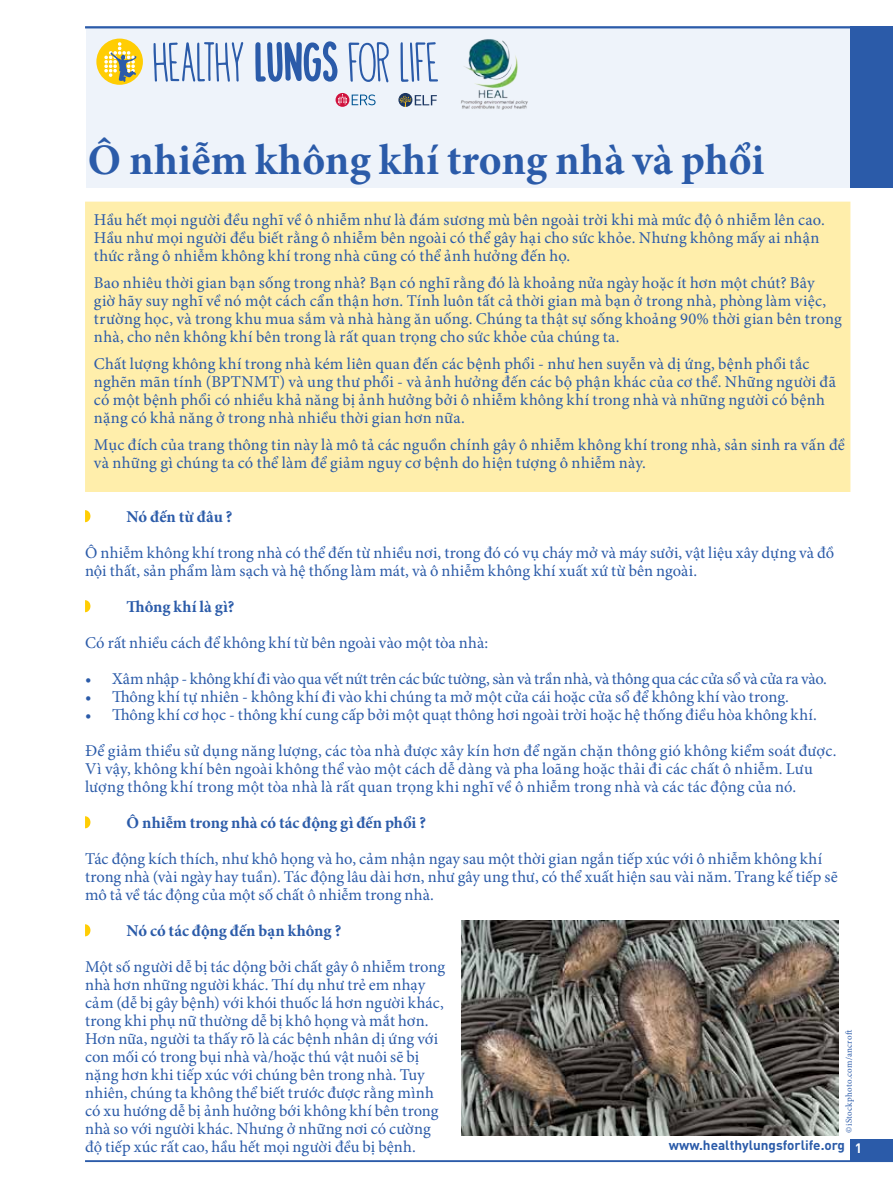
<style>
.page{position:relative;width:893px;height:1191px;background:#fff}
.page>*{position:absolute;margin:0;border:0;box-sizing:border-box;transform-origin:0 0}
.t1{font:700 43.5px "Minion Pro";letter-spacing:.005em;color:#2b5ba9}
.t2{font:16.5px/18px "Minion Pro";letter-spacing:.005em;color:#2b5ba9}
.t3{font:16.5px "Minion Pro";letter-spacing:-.015em;color:#2b5ba9}
.t4{font:700 16.5px "Minion Pro";color:#2b5ba9}
.t5{font:700 13.5px "DIN Pro";color:#2b5ba9}
.t6{font:9px "Minion Pro";letter-spacing:.025em;color:#2b5ba9}
.s1{color:#fff}
</style>
<div class="page">
<div style="left:86px;top:26px;width:807px;height:162px;background:#eef3fa"></div>
<hr style="left:85px;top:26px;width:808px;height:2px;background:#2b5ba9">
<div style="left:850px;top:26px;width:43px;height:162px;background:#2b5ba9"></div>
<svg style="left:154px;top:42px;width:89px;height:40px"></svg>
<svg style="left:255px;top:41px;width:82px;height:41px"></svg>
<svg style="left:401px;top:42px;width:37px;height:40px"></svg>
<svg style="left:349px;top:42px;width:40px;height:40px"></svg>
<div style="left:96px;top:39px;width:47px;height:46px;background:#ffcd03;border-radius:50%"></div>
<svg style="left:104px;top:42px;width:32px;height:40px"></svg>
<div style="left:398px;top:93px;width:14px;height:14px;background:#1b3662;border-radius:7px"></div>
<svg style="left:399px;top:95px;width:38px;height:12px"></svg>
<div style="left:336px;top:93px;width:13px;height:14px;background:#d0123d;border-radius:50%"></div>
<svg style="left:338px;top:94px;width:38px;height:11px"></svg>
<div style="left:850px;top:1138px;width:43px;height:23px;background:#2b5ba9"></div>
<hr style="left:85px;top:1160px;width:808px;height:2px;background:#2b5ba9">
<div style="left:85px;top:202px;width:765px;height:290px;background:#ffeeab"></div>
<svg style="left:85px;top:510px;width:5px;height:12px"></svg>
<svg style="left:85px;top:600px;width:5px;height:12px"></svg>
<svg style="left:85px;top:816px;width:5px;height:12px"></svg>
<svg style="left:85px;top:924px;width:5px;height:12px"></svg>
<img style="left:462px;top:920px;width:376px;height:215px">
<img style="left:461px;top:39px;width:67px;height:71px">
<h1 class="t1" style="left:88px;top:130px;width:678px">Ô nhiễm không khí trong nhà và phổi</h1>
<p class="t2" style="left:94px;top:211px;width:733px">Hầu hết mọi người đều nghĩ về ô nhiễm như là đám sương mù bên ngoài trời khi mà mức độ ô nhiễm lên cao.<br>Hầu như mọi người đều biết rằng ô nhiễm bên ngoài có thể gây hại cho sức khỏe. Nhưng không mấy ai nhận thức rằng ô nhiễm không khí trong nhà cũng có thể ảnh hưởng đến họ.</p>
<p class="t2" style="left:94px;top:274px;width:750px">Bao nhiêu thời gian bạn sống trong nhà? Bạn có nghĩ rằng đó là khoảng nửa ngày hoặc ít hơn một chút? Bây<br>giờ hãy suy nghĩ về nó một cách cẩn thận hơn. Tính luôn tất cả thời gian mà bạn ở trong nhà, phòng làm việc, trường học, và trong khu mua sắm và nhà hàng ăn uống. Chúng ta thật sự sống khoảng 90% thời gian bên trong nhà, cho nên không khí bên trong là rất quan trọng cho sức khỏe của chúng ta.</p>
<p class="t2" style="left:94px;top:355px;width:744px">Chất lượng không khí trong nhà kém liên quan đến các bệnh phổi - như hen suyễn và dị ứng, bệnh phổi tắc nghẽn mãn tính (BPTNMT) và ung thư phổi - và ảnh hưởng đến các bộ phận khác của cơ thể. Những người đã có một bệnh phổi có nhiều khả năng bị ảnh hưởng bởi ô nhiễm không khí trong nhà và những người có bệnh nặng có khả năng ở trong nhà nhiều thời gian hơn nữa.</p>
<p class="t2" style="left:94px;top:436px;width:753px">Mục đích của trang thông tin này là mô tả các nguồn chính gây ô nhiễm không khí trong nhà, sản sinh ra vấn đề và những gì chúng ta có thể làm để giảm nguy cơ bệnh do hiện tượng ô nhiễm này.</p>
<p class="t4" style="left:127px;top:505px;width:107px">Nó đến từ đâu ?</p>
<p class="t2" style="left:85px;top:544px;width:751px">Ô nhiễm không khí trong nhà có thể đến từ nhiều nơi, trong đó có vụ cháy mở và máy sưởi, vật liệu xây dựng và đồ nội thất, sản phẩm làm sạch và hệ thống làm mát, và ô nhiễm không khí xuất xứ từ bên ngoài.</p>
<p class="t4" style="left:126px;top:595px;width:109px">Thông khí là gì?</p>
<p class="t2" style="left:85px;top:634px;width:405px">Có rất nhiều cách để không khí từ bên ngoài vào một tòa nhà:</p>
<p class="t3" style="left:85px;top:668px;width:743px">• Xâm nhập - không khí đi vào qua vết nứt trên các bức tường, sàn và trần nhà, và thông qua các cửa sổ và cửa ra vào.</p>
<p class="t2" style="left:85px;top:688px;width:705px">• Thông khí tự nhiên - không khí đi vào khi chúng ta mở một cửa cái hoặc cửa sổ để không khí vào trong.</p>
<p class="t2" style="left:85px;top:697px;width:753px;line-height:36px">• Thông khí cơ học - thông khí cung cấp bởi một quạt thông hơi ngoài trời hoặc hệ thống điều hòa không khí.<br>Để giảm thiểu sử dụng năng lượng, các tòa nhà được xây kín hơn để ngăn chặn thông gió không kiểm soát được.</p>
<p class="t2" style="left:85px;top:760px;width:729px">Vì vậy, không khí bên ngoài không thể vào một cách dễ dàng và pha loãng hoặc thải đi các chất ô nhiễm. Lưu lượng thông khí trong một tòa nhà là rất quan trọng khi nghĩ về ô nhiễm trong nhà và các tác động của nó.</p>
<p class="t4" style="left:126px;top:811px;width:301px">Ô nhiễm trong nhà có tác động gì đến phổi ?</p>
<p class="t2" style="left:85px;top:850px;width:754px">Tác động kích thích, như khô họng và ho, cảm nhận ngay sau một thời gian ngắn tiếp xúc với ô nhiễm không khí trong nhà (vài ngày hay tuần). Tác động lâu dài hơn, như gây ung thư, có thể xuất hiện sau vài năm. Trang kế tiếp sẽ mô tả về tác động của một số chất ô nhiễm trong nhà.</p>
<p class="t4" style="left:126px;top:919px;width:216px">Nó có tác động đến bạn không ?</p>
<p class="t2" style="left:85px;top:958px;width:362px">Một số người dễ bị tác dộng bởi chất gây ô nhiễm trong nhà hơn những người khác. Thí dụ như trẻ em nhạy cảm (dễ bị gây bệnh) với khói thuốc lá hơn người khác, trong khi phụ nữ thường dễ bị khô họng và mắt hơn.<br>Hơn nữa, người ta thấy rõ là các bệnh nhân dị ứng với con mối có trong bụi nhà và/hoặc thú vật nuôi sẽ bị nặng hơn khi tiếp xúc với chúng bên trong nhà. Tuy nhiên, chúng ta không thể biết trước được rằng mình có xu hướng dễ bị ảnh hưởng bới không khí bên trong nhà so với người khác. Nhưng ở những nơi có cường độ tiếp xúc rất cao, hầu hết mọi người đều bị bệnh.</p>
<p class="t6" style="left:843px;top:1132px;width:104px;rotate:-90deg">©iStockphoto.com/ancroft</p>
<p class="t5" style="left:669px;top:1134px;width:195px">www.healthylungsforlife.org <span class="s1">1</span></p>
</div>
